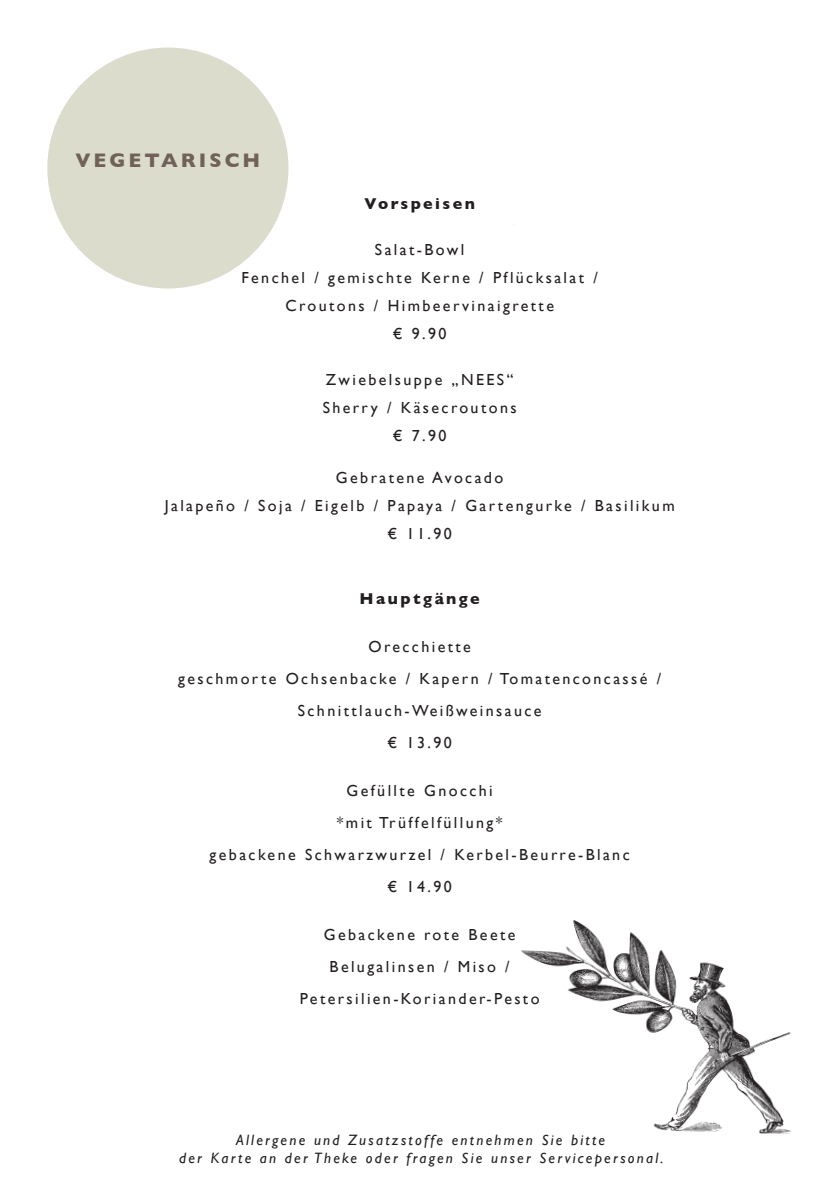
<style>
.page{position:relative;width:840px;height:1191px;background:#fff}
.page>*{position:absolute;margin:0;border:0;box-sizing:border-box;transform-origin:0 0}
.t1{font:700 20px "Gill Sans";letter-spacing:.15em;color:#716259}
.t2{font:16px "Gill Sans";letter-spacing:.15em;color:#231f20}
.t3{font:700 16px "Gill Sans";letter-spacing:.15em;color:#231f20}
.t4{font:italic 15px/18px "Gill Sans";letter-spacing:.15em;color:#231f20;text-align:center}
</style>
<div class="page">
<img style="left:521px;top:920px;width:270px;height:214px">
<div style="left:47px;top:47px;width:241px;height:241px;background:#dcdccd;border-radius:50%"></div>
<p class="t1" style="left:75px;top:145px;width:186px">VEGETARISCH</p>
<p class="t3" style="left:364px;top:191px;width:112px">Vorspeisen</p>
<p class="t2" style="left:375px;top:240px;width:91px">Salat-Bowl</p>
<p class="t2" style="left:241px;top:268px;width:357px">Fenchel / gemischte Kerne / Pflücksalat /</p>
<p class="t2" style="left:285px;top:296px;width:270px">Croutons / Himbeervinaigrette</p>
<p class="t2" style="left:392px;top:324px;width:55px">€ 9.90</p>
<p class="t2" style="left:325px;top:370px;width:189px">Zwiebelsuppe „NEES“</p>
<p class="t2" style="left:322px;top:398px;width:195px">Sherry / Käsecroutons</p>
<p class="t2" style="left:392px;top:426px;width:55px">€ 7.90</p>
<p class="t2" style="left:336px;top:468px;width:169px">Gebratene Avocado</p>
<p class="t2" style="left:165px;top:496px;width:511px">Jalapeño / Soja / Eigelb / Papaya / Gartengurke / Basilikum</p>
<p class="t2" style="left:387px;top:524px;width:66px">€ 11.90</p>
<p class="t3" style="left:359px;top:585px;width:122px">Hauptgänge</p>
<p class="t2" style="left:368px;top:636px;width:104px">Orecchiette</p>
<p class="t2" style="left:178px;top:668px;width:484px">geschmorte Ochsenbacke / Kapern / Tomatenconcassé /</p>
<p class="t2" style="left:297px;top:700px;width:245px">Schnittlauch-Weißweinsauce</p>
<p class="t2" style="left:387px;top:732px;width:66px">€ 13.90</p>
<p class="t2" style="left:346px;top:780px;width:148px">Gefüllte Gnocchi</p>
<p class="t2" style="left:337px;top:812px;width:167px">*mit Trüffelfüllung*</p>
<p class="t2" style="left:209px;top:844px;width:421px">gebackene Schwarzwurzel / Kerbel-Beurre-Blanc</p>
<p class="t2" style="left:387px;top:876px;width:66px">€ 14.90</p>
<p class="t2" style="left:323px;top:924px;width:193px">Gebackene rote Beete</p>
<p class="t2" style="left:329px;top:956px;width:181px">Belugalinsen / Miso /</p>
<p class="t2" style="left:299px;top:988px;width:241px">Petersilien-Koriander-Pesto</p>
<p class="t4" style="left:179px;top:1130px;width:485px">Allergene und Zusatzstoffe entnehmen Sie bitte<br>der Karte an der Theke oder fragen Sie unser Servicepersonal.</p>
</div>
